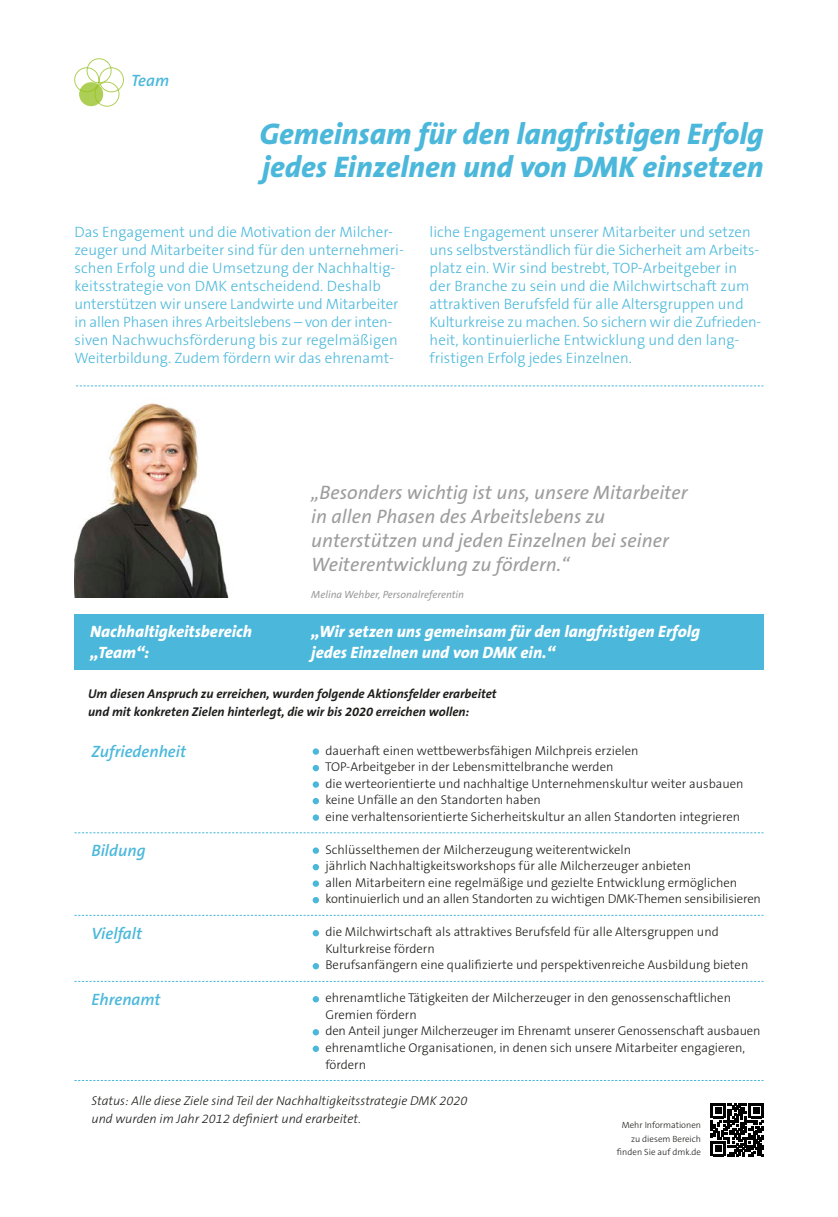
<style>
.page{position:relative;width:838px;height:1217px;background:#fff}
.page>*{position:absolute;margin:0;border:0;box-sizing:border-box;transform-origin:0 0}
.HL_innen{font:italic 800 30px/33px "The Sans B8";color:#4bb8db}
.quotes{font:italic 19.5px/24px "The Sans B5 Plain";color:#9c9c9c}
.HL_2{font:italic 800 16.5px/21px "The Sans B8";color:#fff}
.Bullits{font:italic 600 16.5px "The Sans B6";color:#4bb8db}
.HL_2_grafik_Ohne_GL{font:italic 600 16.5px "The Sans B6";color:#4bb8db}
.Einleitung_Kapitel{font:300 15px/18px "The Sans B3";color:#4bb8db}
.Bullits-2{font:300 12.75px/16.5px "The Sans B3";color:#1c1c1a}
.Bullits_Linie{font:300 12.75px/16.5px "The Sans B3";color:#1c1c1a}
.t1{font:italic 700 12.75px/18px "The Sans B7";color:#1c1c1a}
.Bullits_Fußnote{font:italic 300 12.75px/18px "The Sans B3";color:#1c1c1a}
.Namen{font:italic 10.5px "The Sans B5 Plain";color:#9c9c9c}
.Fußnote{font:300 9px/13.5px "The Sans B3";color:#1c1c1a;text-align:right}
</style>
<div class="page">
<img style="left:74px;top:403px;width:155px;height:194px">
<div style="left:87px;top:58px;width:24px;height:25px;border:1px solid #94c01e;border-radius:50%"></div>
<div style="left:99px;top:67px;width:25px;height:25px;border:1px solid #94c01e;border-radius:50%"></div>
<div style="left:95px;top:82px;width:24px;height:24px;border:1px solid #94c01e;border-radius:50%"></div>
<svg style="left:79px;top:82px;width:24px;height:24px"></svg>
<div style="left:74px;top:67px;width:25px;height:25px;border:1px solid #94c01e;border-radius:50%"></div>
<svg style="left:74px;top:832px;width:689px;height:1px"></svg>
<svg style="left:74px;top:914px;width:689px;height:1px"></svg>
<svg style="left:75px;top:980px;width:688px;height:1px"></svg>
<svg style="left:313px;top:748px;width:6px;height:6px"></svg>
<div style="left:313px;top:764px;width:6px;height:7px;background:#4bb8db;border-radius:50%"></div>
<svg style="left:313px;top:781px;width:6px;height:6px"></svg>
<div style="left:313px;top:797px;width:6px;height:7px;background:#4bb8db;border-radius:50%"></div>
<svg style="left:313px;top:814px;width:6px;height:6px"></svg>
<svg style="left:313px;top:847px;width:6px;height:6px"></svg>
<div style="left:313px;top:863px;width:6px;height:7px;background:#4bb8db;border-radius:50%"></div>
<svg style="left:313px;top:880px;width:6px;height:6px"></svg>
<svg style="left:313px;top:896px;width:6px;height:7px"></svg>
<svg style="left:313px;top:929px;width:6px;height:7px"></svg>
<svg style="left:313px;top:962px;width:6px;height:7px"></svg>
<svg style="left:313px;top:995px;width:6px;height:7px"></svg>
<svg style="left:313px;top:1028px;width:6px;height:7px"></svg>
<svg style="left:313px;top:1045px;width:6px;height:6px"></svg>
<svg style="left:711px;top:1103px;width:52px;height:52px"></svg>
<div style="left:74px;top:614px;width:689px;height:55px;background:#4bb8db"></div>
<svg style="left:76px;top:385px;width:687px;height:1px"></svg>
<p class="HL_2_grafik_Ohne_GL" style="left:131px;top:72px;width:39px">Team</p>
<p class="HL_innen" style="left:259px;top:118px;width:505px">Gemeinsam für den langfristigen Erfolg jedes Einzelnen und von DMK einsetzen</p>
<p class="Einleitung_Kapitel" style="left:74px;top:223px;width:331px">Das Engagement und die Motivation der Milcher&shy;zeuger und Mitarbeiter sind für den unternehmeri&shy;schen Erfolg und die Umsetzung der Nachhaltig&shy;keitsstrategie von DMK entscheidend. Deshalb unterstützen wir unsere Landwirte und Mitarbeiter in allen Phasen ihres Arbeitslebens – von der inten&shy;siven Nachwuchsförderung bis zur regelmäßigen Weiterbildung. Zudem fördern wir das ehrenamt-</p>
<p class="Einleitung_Kapitel" style="left:429px;top:223px;width:333px">liche Engagement unserer Mitarbeiter und setzen uns selbstverständlich für die Sicherheit am Arbeits&shy;platz ein. Wir sind bestrebt, TOP-Arbeitgeber in der Branche zu sein und die Milchwirtschaft zum attraktiven Berufsfeld für alle Altersgruppen und Kulturkreise zu machen. So sichern wir die Zufrieden&shy;heit, kontinuierliche Entwicklung und den lang&shy;fristigen Erfolg jedes Einzelnen.</p>
<p class="quotes" style="left:311px;top:480px;width:378px">„Besonders wichtig ist uns, unsere Mitarbeiter in allen Phasen des Arbeitslebens zu unterstützen und jeden Einzelnen bei seiner Weiterentwicklung zu fördern.“</p>
<p class="Namen" style="left:311px;top:588px;width:154px">Melina Wehber, Personalreferentin</p>
<p class="HL_2" style="left:90px;top:621px;width:163px">Nachhaltigkeitsbereich „Team“:</p>
<p class="HL_2" style="left:311px;top:621px;width:390px">„Wir setzen uns gemeinsam für den langfristigen Erfolg jedes Einzelnen und von DMK ein.“</p>
<p class="t1" style="left:88px;top:685px;width:410px">Um diesen Anspruch zu erreichen, wurden folgende Aktionsfelder erarbeitet und mit konkreten Zielen hinterlegt, die wir bis 2020 erreichen wollen:</p>
<p class="Bullits" style="left:91px;top:742px;width:96px">Zufriedenheit</p>
<p class="Bullits-2" style="left:325px;top:742px;width:314px">dauerhaft einen wettbewerbsfähigen Milchpreis erzielen</p>
<p class="Bullits-2" style="left:325px;top:759px;width:290px">TOP-Arbeitgeber in der Lebensmittelbranche werden</p>
<p class="Bullits-2" style="left:325px;top:775px;width:420px">die werteorientierte und nachhaltige Unternehmenskultur weiter ausbauen</p>
<p class="Bullits-2" style="left:325px;top:792px;width:217px">keine Unfälle an den Standorten haben</p>
<p class="Bullits_Linie" style="left:325px;top:808px;width:416px">eine verhaltensorientierte Sicherheitskultur an allen Standorten integrieren</p>
<p class="Bullits" style="left:91px;top:841px;width:56px">Bildung</p>
<p class="Bullits-2" style="left:325px;top:841px;width:307px">Schlüsselthemen der Milcherzeugung weiterentwickeln</p>
<p class="Bullits-2" style="left:325px;top:858px;width:367px">jährlich Nachhaltigkeitsworkshops für alle Milcherzeuger anbieten</p>
<p class="Bullits-2" style="left:325px;top:874px;width:413px">allen Mitarbeitern eine regelmäßige und gezielte Entwicklung ermöglichen</p>
<p class="Bullits_Linie" style="left:325px;top:891px;width:437px">kontinuierlich und an allen Standorten zu wichtigen DMK-Themen sensibilisieren</p>
<p class="Bullits" style="left:91px;top:923px;width:52px">Vielfalt</p>
<p class="Bullits-2" style="left:325px;top:924px;width:395px">die Milchwirtschaft als attraktives Berufsfeld für alle Altersgruppen und<br>Kulturkreise fördern</p>
<p class="Bullits_Linie" style="left:325px;top:957px;width:424px">Berufsanfängern eine qualifizierte und perspektivenreiche Ausbildung bieten</p>
<p class="Bullits" style="left:91px;top:989px;width:71px">Ehrenamt</p>
<p class="Bullits-2" style="left:325px;top:990px;width:407px">ehrenamtliche Tätigkeiten der Milcherzeuger in den genossenschaftlichen<br>Gremien fördern</p>
<p class="Bullits-2" style="left:325px;top:1023px;width:437px">den Anteil junger Milcherzeuger im Ehrenamt unserer Genossenschaft ausbauen</p>
<p class="Bullits_Linie" style="left:325px;top:1039px;width:421px">ehrenamtliche Organisationen, in denen sich unsere Mitarbeiter engagieren, fördern</p>
<p class="Bullits_Fußnote" style="left:91px;top:1091px;width:377px">Status: Alle diese Ziele sind Teil der Nachhaltigkeitsstrategie DMK 2020 und wurden im Jahr 2012 definiert und erarbeitet.</p>
<p class="Fußnote" style="left:617px;top:1118px;width:86px">Mehr Informationen zu diesem Bereich finden Sie auf dmk.de</p>
</div>
